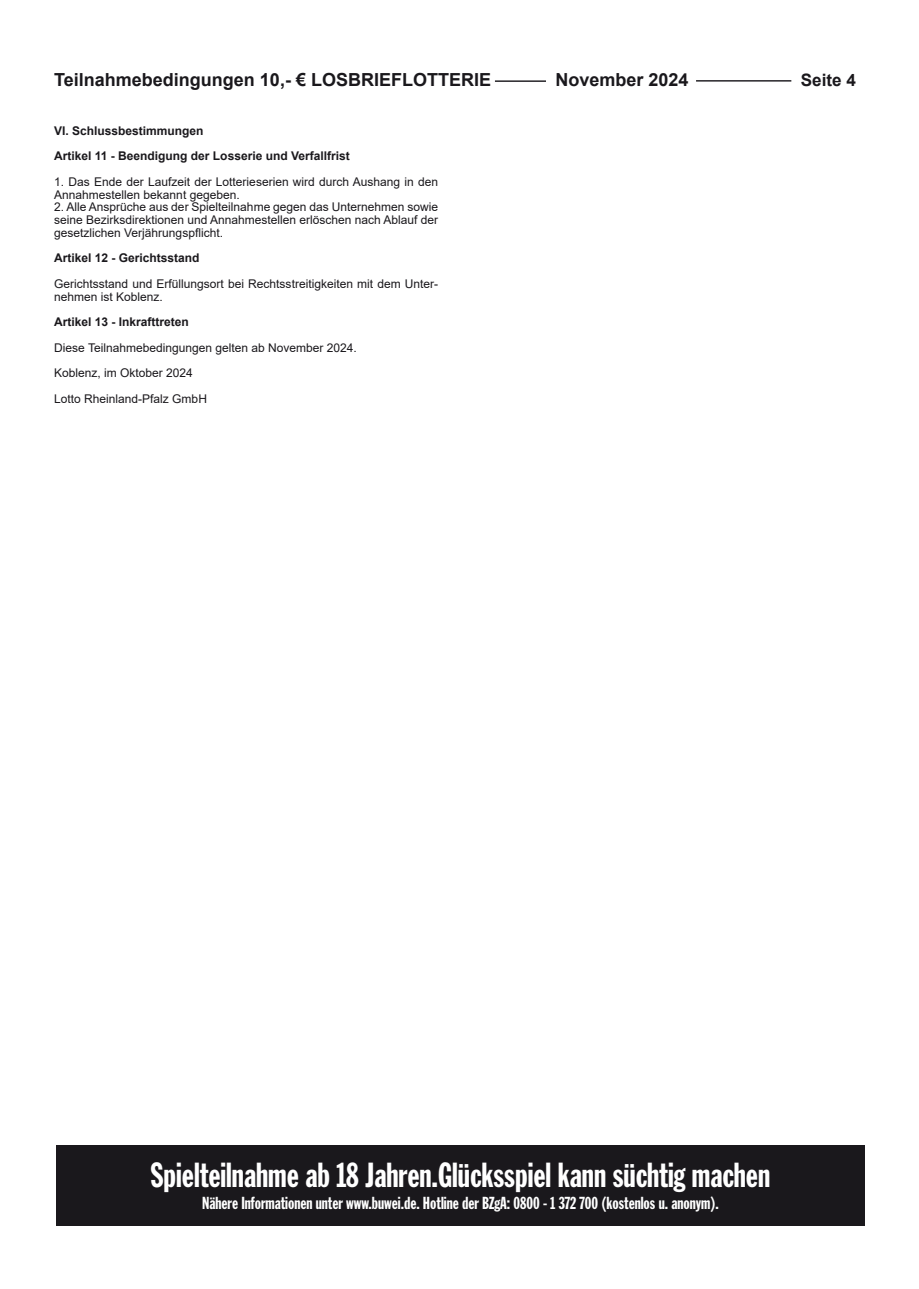
<style>
.page{position:relative;width:919px;height:1289px;background:#fff}
.page>*{position:absolute;margin:0;border:0;box-sizing:border-box;transform-origin:0 0}
.t1{font:34.2px "Franklin Gothic Std Extra Cond";color:#fff}
.t2{font:700 18px "Arial";color:#1a181c}
.t3{font:17.1px "Franklin Gothic Std Extra Cond";color:#fff}
.t4{font:700 17.1px "Arial";color:#1a181c}
.t5{font:12px/12.8px "Arial";color:#1a181c}
.t6{font:700 12px/25.5px "Arial";color:#1a181c}
</style>
<div class="page">
<div style="left:56px;top:1144px;width:808px;height:81px;background:#1a181c"></div>
<hr style="left:495px;top:80px;width:51px;height:2px;background:#1a181c">
<hr style="left:696px;top:80px;width:95px;height:2px;background:#1a181c">
<h2 class="t2" style="left:54px;top:68px;width:438px">Teilnahmebedingungen 10,- € LOSBRIEFLOTTERIE</h2>
<h2 class="t2" style="left:555px;top:68px;width:135px">November 2024</h2>
<h3 class="t4" style="left:800px;top:69px;width:57px">Seite 4</h3>
<p class="t6" style="left:54px;top:118px;width:297px">VI. Schlussbestimmungen<br>Artikel 11 - Beendigung der Losserie und Verfallfrist</p>
<p class="t5" style="left:54px;top:175px;width:385px">1. Das Ende der Laufzeit der Lotterieserien wird durch Aushang in den<br>Annahmestellen bekannt gegeben.</p>
<p class="t5" style="left:54px;top:201px;width:385px;text-align:justify">2. Alle Ansprüche aus der Spielteilnahme gegen das Unternehmen sowie seine Bezirksdirektionen und Annahmestellen erlöschen nach Ablauf der gesetzlichen Verjährungspflicht.</p>
<p class="t6" style="left:54px;top:246px;width:147px">Artikel 12 - Gerichtsstand</p>
<p class="t5" style="left:54px;top:277px;width:385px">Gerichtsstand und Erfüllungsort bei Rechtsstreitigkeiten mit dem Unter&shy;nehmen ist Koblenz.</p>
<p class="t6" style="left:54px;top:309px;width:136px">Artikel 13 - Inkrafttreten</p>
<p class="t5" style="left:54px;top:335px;width:304px;line-height:25.5px">Diese Teilnahmebedingungen gelten ab November 2024.<br>Koblenz, im Oktober 2024<br>Lotto Rheinland-Pfalz GmbH</p>
<h1 class="t1" style="left:151px;top:1156px;width:620px">Spielteilnahme ab 18 Jahren.Glücksspiel kann süchtig machen</h1>
<h3 class="t3" style="left:202px;top:1194px;width:518px">Nähere Informationen unter www.buwei.de. Hotline der BZgA: 0800 - 1 372 700 (kostenlos u. anonym).</h3>
</div>
